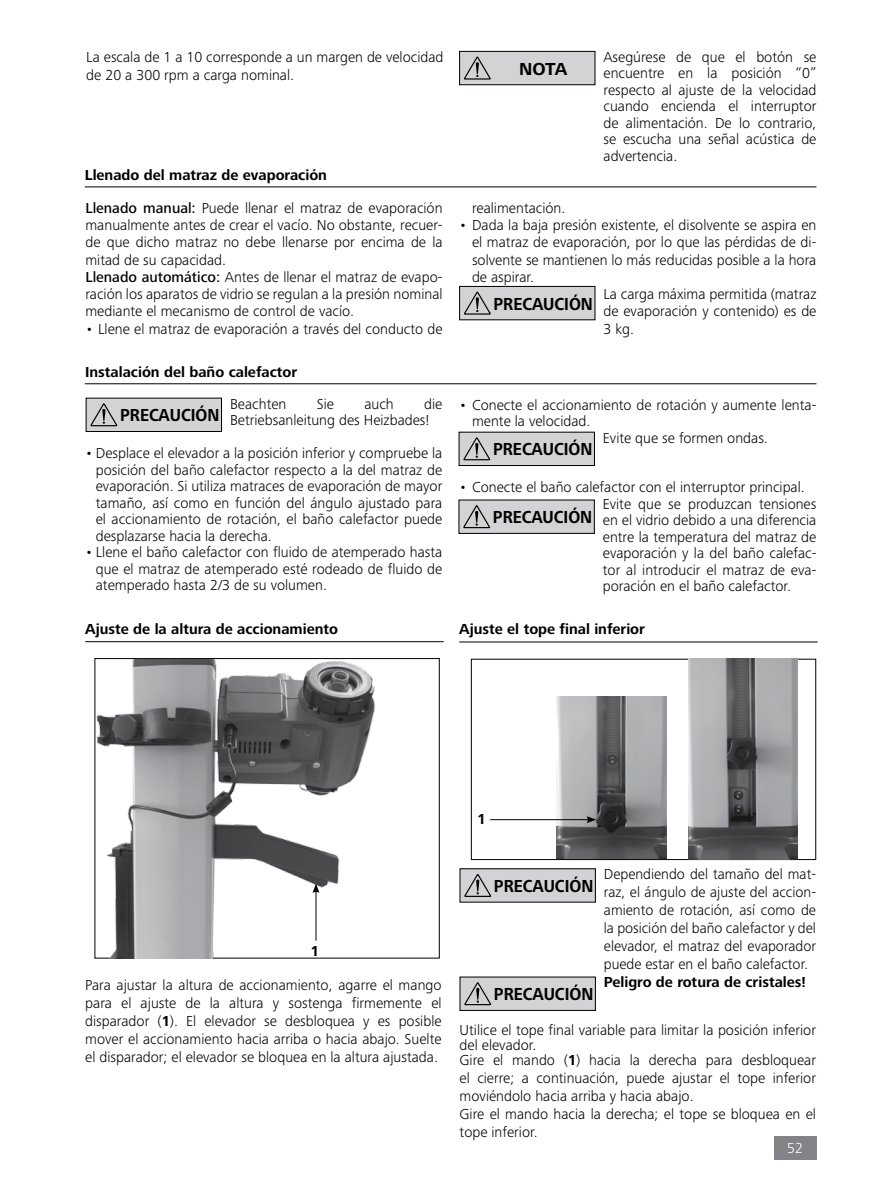
<style>
.page{position:relative;width:893px;height:1187px;background:#fff}
.page>*{position:absolute;margin:0;border:0;box-sizing:border-box;transform-origin:0 0}
.t1{font:700 18px "Frutiger Next IKA";color:#000;scale:.9 1}
.t2{font:700 18px "Frutiger Next IKA";color:#000}
.t3{font:300 15px/16.5px "Frutiger Next IKA";color:#000}
.t4{font:700 15px "Frutiger Next IKA";color:#000}
.t5{font:300 15px "Frutiger Next IKA";color:#fff}
.s1{font-weight:500}
.s2{font-weight:700}
</style>
<div class="page">
<div style="left:774px;top:1135px;width:42px;height:24px;background:#838487"></div>
<div style="left:460px;top:286px;width:135px;height:34px;background:#d1d3d4"></div>
<div style="left:459px;top:286px;width:136px;height:34px;border:1px solid #000"></div>
<svg style="left:464px;top:291px;width:27px;height:24px"></svg>
<div style="left:459px;top:432px;width:135px;height:33px;background:#d1d3d4"></div>
<div style="left:459px;top:432px;width:136px;height:34px;border:1px solid #000"></div>
<svg style="left:463px;top:437px;width:27px;height:24px"></svg>
<div style="left:459px;top:500px;width:135px;height:33px;background:#d1d3d4"></div>
<svg style="left:463px;top:505px;width:27px;height:24px"></svg>
<div style="left:460px;top:868px;width:135px;height:34px;background:#d1d3d4"></div>
<div style="left:460px;top:868px;width:136px;height:34px;border:1px solid #000"></div>
<svg style="left:464px;top:873px;width:27px;height:24px"></svg>
<div style="left:460px;top:976px;width:135px;height:34px;background:#d1d3d4"></div>
<svg style="left:464px;top:982px;width:27px;height:24px"></svg>
<hr style="left:85px;top:187px;width:731px;height:1px;background:#000">
<hr style="left:85px;top:383px;width:731px;height:1px;background:#000">
<hr style="left:85px;top:641px;width:359px;height:1px;background:#000">
<hr style="left:459px;top:641px;width:359px;height:1px;background:#000">
<div style="left:86px;top:398px;width:136px;height:33px;background:#d1d3d4"></div>
<div style="left:86px;top:398px;width:136px;height:34px;border:1px solid #000"></div>
<svg style="left:90px;top:403px;width:27px;height:24px"></svg>
<img style="left:96px;top:659px;width:280px;height:299px">
<hr style="left:316px;top:890px;width:1px;height:50px;background:#000">
<svg style="left:313px;top:883px;width:6px;height:9px"></svg>
<img style="left:557px;top:696px;width:110px;height:162px">
<img style="left:689px;top:658px;width:108px;height:201px">
<hr style="left:490px;top:819px;width:99px;height:1px;background:#000">
<svg style="left:587px;top:816px;width:9px;height:7px"></svg>
<div style="left:460px;top:51px;width:135px;height:34px;background:#d1d3d4"></div>
<div style="left:459px;top:51px;width:136px;height:34px;border:1px solid #000"></div>
<svg style="left:464px;top:56px;width:27px;height:24px"></svg>
<p class="t3" style="left:86px;top:48px;width:359px;line-height:18px">La escala de 1 a 10 corresponde a un margen de velocidad de 20 a 300 rpm a carga nominal.</p>
<p class="t2" style="left:519px;top:58px;width:50px">NOTA</p>
<p class="t3" style="left:603px;top:49px;width:214px;text-align:justify">Asegúrese de que el botón se encuentre en la posición “0” respecto al ajuste de la velocidad cuando encienda el interruptor de alimentación. De lo contrario, se escucha una señal acústica de advertencia.</p>
<p class="t4" style="left:85px;top:166px;width:244px">Llenado del matraz de evaporación</p>
<p class="t3" style="left:85px;top:199px;width:359px;line-height:17.2px"><span class="s1">Llenado manual:</span> Puede llenar el matraz de evaporación manualmente antes de crear el vacío. No obstante, recuer&shy;de que dicho matraz no debe llenarse por encima de la mitad de su capacidad.<br><span class="s1">Llenado automático:</span> Antes de llenar el matraz de evapo&shy;ración los aparatos de vidrio se regulan a la presión nominal mediante el mecanismo de control de vacío.</p>
<p class="t3" style="left:85px;top:320px;width:359px">• Llene el matraz de evaporación a través del conducto de</p>
<p class="t4" style="left:85px;top:363px;width:214px">Instalación del baño calefactor</p>
<p class="t3" style="left:230px;top:395px;width:214px;text-indent:194px">die<br>Betriebsanleitung des Heizbades!</p>
<p class="t3" style="left:96px;top:445px;width:348px;text-align:justify;text-indent:-11px">• Desplace el elevador a la posición inferior y compruebe la posición del baño calefactor respecto a la del matraz de evaporación. Si utiliza matraces de evaporación de mayor tamaño, así como en función del ángulo ajustado para el accionamiento de rotación, el baño calefactor puede desplazarse hacia la derecha.</p>
<p class="t3" style="left:96px;top:544px;width:348px;text-align:justify;text-indent:-11px">• Llene el baño calefactor con fluido de atemperado hasta que el matraz de atemperado esté rodeado de fluido de atemperado hasta 2/3 de su volumen.</p>
<p class="t3" style="left:230px;top:395px;width:58px">Beachten</p>
<p class="t3" style="left:317px;top:395px;width:19px">Sie</p>
<p class="t3" style="left:364px;top:395px;width:31px">auch</p>
<p class="t1" style="left:120px;top:405px;width:112px">PRECAUCIÓN</p>
<p class="t3" style="left:472px;top:200px;width:95px">realimentación.</p>
<p class="t3" style="left:459px;top:217px;width:359px">• Dada la baja presión existente, el disolvente se aspira en</p>
<p class="t3" style="left:472px;top:234px;width:346px">el matraz de evaporación, por lo que las pérdidas de di-</p>
<p class="t3" style="left:472px;top:251px;width:346px">solvente se mantienen lo más reducidas posible a la hora</p>
<p class="t3" style="left:472px;top:269px;width:64px">de aspirar.</p>
<p class="t3" style="left:603px;top:286px;width:214px">La carga máxima permitida (matraz</p>
<p class="t3" style="left:603px;top:303px;width:214px">de evaporación y contenido) es de</p>
<p class="t3" style="left:603px;top:320px;width:32px">3 kg.</p>
<p class="t1" style="left:494px;top:293px;width:112px">PRECAUCIÓN</p>
<p class="t3" style="left:459px;top:396px;width:359px">• Conecte el accionamiento de rotación y aumente lenta-</p>
<p class="t3" style="left:472px;top:413px;width:120px">mente la velocidad.</p>
<p class="t3" style="left:603px;top:429px;width:166px">Evite que se formen ondas.</p>
<p class="t3" style="left:603px;top:479px;width:215px;text-indent:-144px">• Conecte el baño calefactor con el interruptor principal.<br>Evite que se produzcan tensiones en el vidrio debido a una diferencia entre la temperatura del matraz de evaporación y la del baño calefac&shy;tor al introducir el matraz de eva&shy;poración en el baño calefactor.</p>
<p class="t1" style="left:493px;top:439px;width:112px">PRECAUCIÓN</p>
<p class="t1" style="left:493px;top:507px;width:112px">PRECAUCIÓN</p>
<p class="t4" style="left:85px;top:620px;width:254px">Ajuste de la altura de accionamiento</p>
<p class="t4" style="left:459px;top:620px;width:187px">Ajuste el tope final inferior</p>
<p class="t4" style="left:311px;top:942px;width:10px">1</p>
<p class="t3" style="left:85px;top:975px;width:358px;line-height:18px;text-align:justify">Para ajustar la altura de accionamiento, agarre el mango para el ajuste de la altura y sostenga firmemente el disparador (<span class="s2">1</span>). El elevador se desbloquea y es posible mover el accionamiento hacia arriba o hacia abajo. Suelte el disparador; el elevador se bloquea en la altura ajustada.</p>
<p class="t4" style="left:477px;top:810px;width:10px">1</p>
<p class="t3" style="left:604px;top:865px;width:214px;line-height:18px;text-align:justify">Dependiendo del tamaño del mat&shy;raz, el ángulo de ajuste del accion&shy;amiento de rotación, así como de la posición del baño calefactor y del elevador, el matraz del evaporador puede estar en el baño calefactor.</p>
<p class="t4" style="left:604px;top:973px;width:204px">Peligro de rotura de cristales!</p>
<p class="t3" style="left:460px;top:1022px;width:358px;line-height:15px">Utilice el tope final variable para limitar la posición inferior del elevador.<br>Gire el mando (<span class="s2">1</span>) hacia la derecha para desbloquear</p>
<p class="t3" style="left:460px;top:1069px;width:358px;line-height:18px">el cierre; a continuación, puede ajustar el tope inferior moviéndolo hacia arriba y hacia abajo.<br>Gire el mando hacia la derecha; el tope se bloquea en el tope inferior.</p>
<p class="t1" style="left:494px;top:875px;width:112px">PRECAUCIÓN</p>
<p class="t1" style="left:494px;top:983px;width:112px">PRECAUCIÓN</p>
<p class="t5" style="left:787px;top:1139px;width:17px">52</p>
</div>
